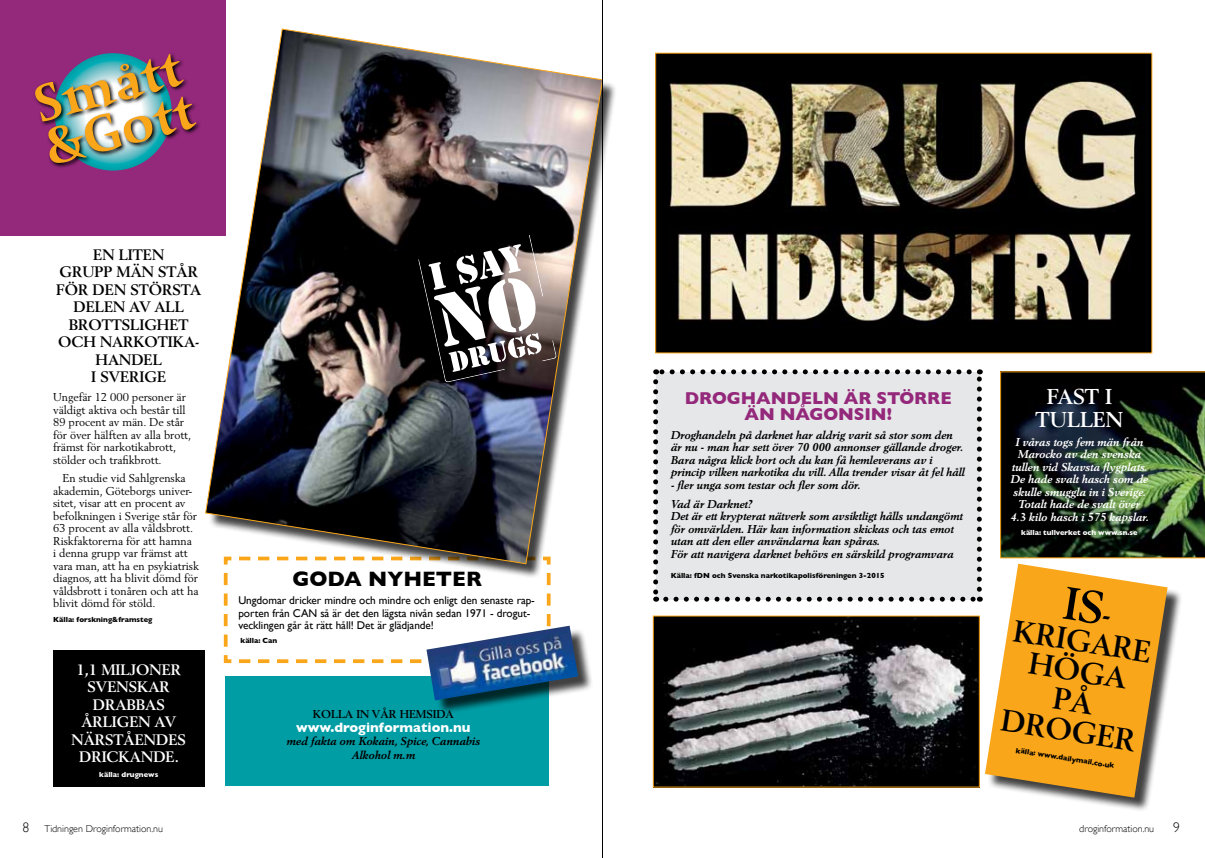
<style>
.page{position:relative;width:1205px;height:858px;background:#fff}
.page>*{position:absolute;margin:0;border:0;box-sizing:border-box;transform-origin:0 0}
.t1{font:700 30px "Berling";color:#000}
.t2{font:700 21.25px "Gill Sans";color:#000}
.t3{font:700 21.25px/22.5px "Berling";color:#fff;text-align:center}
.t4{font:700 17.5px/16.2px "Gill Sans";letter-spacing:-.005em;color:#94287b;text-align:center}
.t5{font:700 15px "Berling";color:#000}
.t6{font:700 15px/17.5px "Berling";color:#fff}
.t7{font:700 13.75px "Gill Sans";color:#fff}
.t8{font:300 13.75px "Gill Sans";color:#000}
.t9{font:italic 700 11.25px/12.5px "Berling";letter-spacing:-.005em;color:#000}
.t10{font:11.25px/12.5px "Berling";letter-spacing:-.005em;color:#000}
.t11{font:italic 700 11.25px/12.5px "Berling";letter-spacing:-.005em;color:#fff;text-align:center}
.t12{font:11.25px/12.5px "Gill Sans";letter-spacing:-.005em;color:#000}
.t13{font:700 11.25px "Berling";color:#000}
.t14{font:300 10px "Gill Sans";color:#000}
.t15{font:700 7.5px "Gill Sans";color:#000}
.t16{font:700 7.5px "Gill Sans";letter-spacing:-.005em;color:#fff}
.s1{font-size:13.75px}
</style>
<div class="page">
<div style="left:656px;top:372px;width:323px;height:227px;background:#e6e7e8"></div>
<svg style="left:653px;top:382px;width:5px;height:219px"></svg>
<svg style="left:666px;top:596px;width:314px;height:5px"></svg>
<svg style="left:977px;top:369px;width:5px;height:220px"></svg>
<svg style="left:656px;top:369px;width:313px;height:5px"></svg>
<div style="left:987px;top:566px;width:195px;height:246px;background:#000;opacity:.75"></div>
<svg style="left:985px;top:563px;width:182px;height:234px;fill:#faa61a"></svg>
<div style="left:0;top:0;width:226px;height:235px;background:#94287b"></div>
<div style="left:225px;top:676px;width:323px;height:109px;background:#009da5"></div>
<svg style="left:223px;top:578px;width:328px;height:86px"></svg>
<svg style="left:52px;top:53px;width:148px;height:115px"></svg>
<img style="left:34px;top:54px;width:162px;height:110px">
<div style="left:429px;top:628px;width:164px;height:87px;background:#000;opacity:.75"></div>
<img style="left:426px;top:625px;width:152px;height:75px">
<div style="left:208px;top:31px;width:410px;height:547px;background:#000;opacity:.75"></div>
<img style="left:205px;top:29px;width:397px;height:535px">
<img style="left:657px;top:55px;width:493px;height:296px">
<img style="left:655px;top:618px;width:322px;height:167px">
<div style="left:53px;top:650px;width:151px;height:137px;background:#000"></div>
<svg style="left:418px;top:235px;width:139px;height:147px"></svg>
<img style="left:1000px;top:371px;width:205px;height:187px">
<hr style="left:602px;top:0;width:1px;height:857px;background:#000">
<div style="left:1062px;top:586px;width:48px;height:38px;background:#faa61a"></div>
<div style="left:1089px;top:632px;width:63px;height:30px;background:#faa61a"></div>
<div style="left:1000px;top:682px;width:96px;height:55px;background:#faa61a"></div>
<h3 class="t5" style="left:93px;top:245px;width:69px">ENLITEN</h3>
<h3 class="t5" style="left:60px;top:263px;width:110px">GRUPP MÄN STÅR</h3>
<h3 class="t5" style="left:56px;top:281px;width:147px">FÖR DEN STÖRSTA</h3>
<h3 class="t5" style="left:74px;top:298px;width:102px">DELEN AV ALL</h3>
<h3 class="t5" style="left:69px;top:316px;width:44px">BROTTSLIGH</h3>
<h3 class="t5" style="left:169px;top:316px;width:16px">ET</h3>
<h3 class="t5" style="left:58px;top:333px;width:143px">OCH NARKOTIKA-</h3>
<h3 class="t5" style="left:96px;top:351px;width:63px">HANDEL</h3>
<h3 class="t5" style="left:91px;top:368px;width:76px">I SVERIGE</h3>
<p class="t10" style="left:53px;top:390px;width:140px">Ungefär 12 000 personer är väldigt aktiva och består till<br>89 procent av män. De står för över hälften av alla brott, främst för narkotikabrott, stölder och trafikbrott.</p>
<p class="t10" style="left:53px;top:472px;width:147px;text-indent:9px">En studie vid Sahlgrenska akademin, Göteborgs univer&shy;sitet, visar att en procent av befolkningen i Sverige står för<br>63 procent av alla våldsbrott.<br>Riskfaktorerna för att hamna<br>i denna grupp var främst att vara man, att ha en psykiatrisk diagnos, att ha blivit dömd för våldsbrott i tonåren och att ha blivit dömd för stöld.</p>
<p class="t15" style="left:53px;top:615px;width:101px">Källa: forskning&amp;framsteg</p>
<h3 class="t6" style="left:76px;top:660px;width:35px">1,1 MILJ</h3>
<h3 class="t6" style="left:136px;top:660px;width:42px">ONER</h3>
<h3 class="t6" style="left:88px;top:678px;width:79px">SVENS KAR</h3>
<h3 class="t6" style="left:93px;top:695px;width:71px">DRABBAS</h3>
<h3 class="t6" style="left:81px;top:713px;width:11px">ÅRLIG</h3>
<h3 class="t6" style="left:129px;top:713px;width:44px">EN AV</h3>
<h3 class="t6" style="left:72px;top:730px;width:35px">NÄRSTÅ</h3>
<h3 class="t6" style="left:79px;top:730px;width:106px;text-indent:56px">ENDES<br>DRICKANDE.</h3>
<p class="t16" style="left:99px;top:770px;width:61px">källa: drugnews</p>
<h3 class="t4" style="left:685px;top:389px;width:268px">Drog handeln är större än någonsi n!</h3>
<p class="t9" style="left:671px;top:428px;width:295px">Droghandeln på darknet har aldrig varit så stor som den är nu - man har sett över 70 000 annonser gällande droger.<br>Bara några klick bort och du kan få hemleverans av i princip vilken narkotika du vill. Alla trender visar åt fel håll</p>
<p class="t9" style="left:671px;top:475px;width:191px;line-height:18.8px">- fler unga som testar och fler som dör.<br>Vad är Darknet?</p>
<p class="t9" style="left:671px;top:509px;width:293px">Det är ett krypterat nätverk som avsiktligt hålls undangömt för omvärlden. Här kan information skickas och tas emot utan att den eller användarna kan spåras.<br>För att navigera darknet behövs en särskild programvara</p>
<h2 class="t2" style="left:292px;top:566px;width:191px">Goda Nyheter</h2>
<p class="t15" style="left:671px;top:570px;width:215px">Källa: fDN och Svenska narkotikapolisföreningen 3-2015</p>
<p class="t12" style="left:238px;top:594px;width:298px">Ungdomar dricker mindre och mindre och enligt den senaste rap&shy;porten från CAN så är det den lägsta nivån sedan 1971 - drogut&shy;vecklingen går åt rätt håll! Det är glädjande!</p>
<p class="t15" style="left:240px;top:636px;width:38px">källa: Can</p>
<p class="t13" style="left:313px;top:707px;width:69px">KOLLA IN VÅR</p>
<p class="t13" style="left:400px;top:707px;width:25px">HEMSID</p>
<p class="t13" style="left:445px;top:707px;width:10px">A</p>
<p class="t7" style="left:296px;top:718px;width:176px">www.droginformation.nu</p>
<p class="t9" style="left:286px;top:734px;width:195px;line-height:13.8px;text-align:center">med fakta om Kokain, Spice, Cannabis<br>Alkohol m.m</p>
<h2 class="t3" style="left:1035px;top:386px;width:84px">FAST I<br>TULLEN</h2>
<p class="t11" style="left:1010px;top:435px;width:140px">I våras togs fem män från<br>Marocko av den svenska tullen vid Skavsta flygplats.<br>De hade svalt hasch som de skulle smuggla in i Sverige.<br>Totalt hade de svalt över<br>4.3 kilo hasch i 575 kapslar.</p>
<p class="t16" style="left:1021px;top:527px;width:118px">källa: tullverket och www.sn.se</p>
<h1 class="t1" style="left:1016px;top:612px;width:40px;rotate:9deg">KRIG</h1>
<h1 class="t1" style="left:1032px;top:645px;width:100px;rotate:9deg">HÖGA</h1>
<h1 class="t1" style="left:1048px;top:709px;width:83px;rotate:9deg">OG ER</h1>
<p class="t15" style="left:1017px;top:745px;width:102px;rotate:9deg">källa: www.dailym ail.co.uk</p>
<p class="t14" style="left:22px;top:822px;width:142px"><span class="s1">8</span> Tidningen Droginformation.nu</p>
<p class="t14" style="left:1079px;top:822px;width:76px">droginformation.nu</p>
<p class="t8" style="left:1173px;top:819px;width:8px">9</p>
</div>
